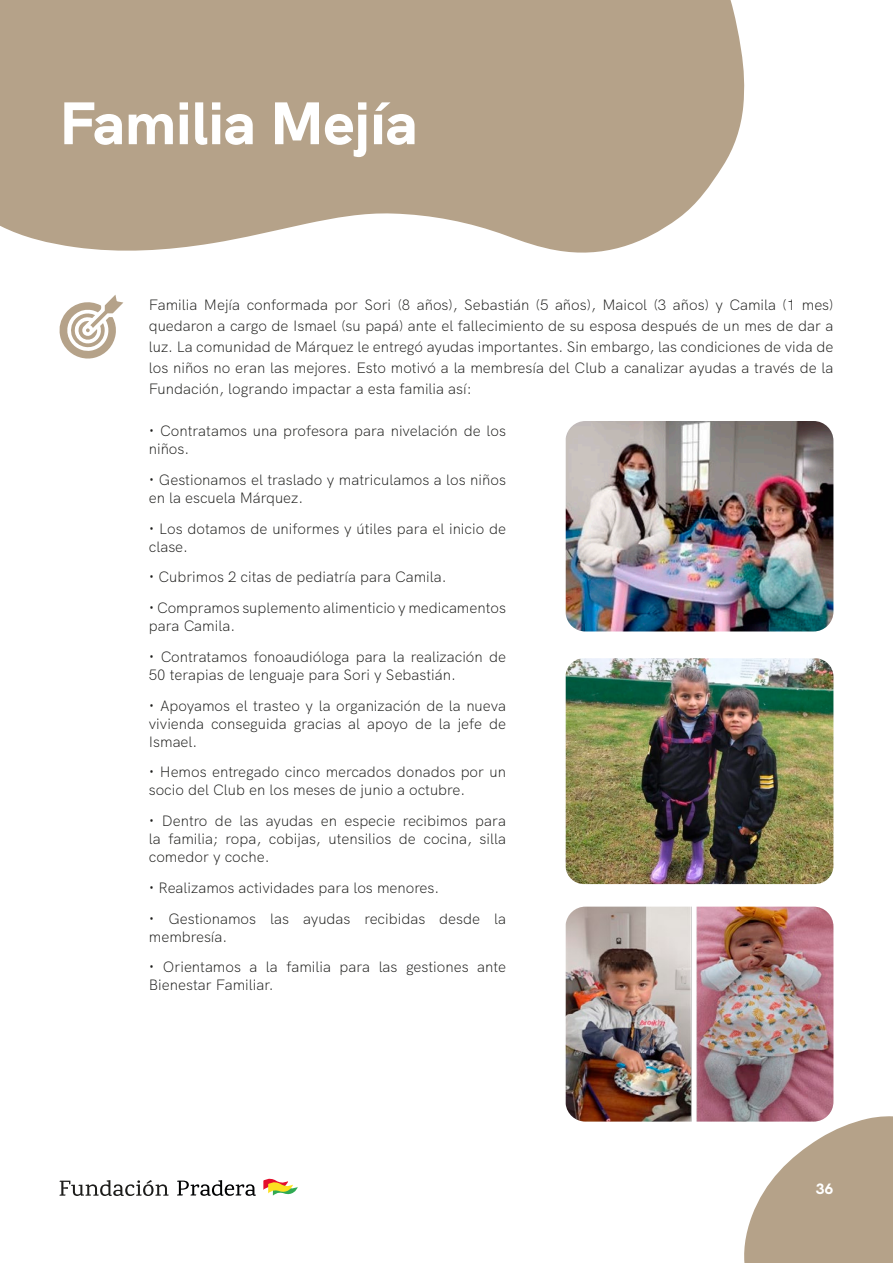
<style>
.page{position:relative;width:893px;height:1263px;background:#fff}
.page>*{position:absolute;margin:0;border:0;box-sizing:border-box;transform-origin:0 0}
.t1{font:800 60px "HK Grotesk";color:#fff}
.t2{font:300 15px/18px "HK Grotesk";color:#1d1d1b}
.t3{font:800 15px "HK Grotesk";color:#fff}
.s1{font-family:"Open Sans"}
</style>
<div class="page">
<svg style="left:738px;top:1116px;width:155px;height:147px"></svg>
<svg style="left:263px;top:1178px;width:35px;height:18px"></svg>
<svg style="left:177px;top:1180px;width:79px;height:16px"></svg>
<svg style="left:60px;top:1180px;width:109px;height:16px"></svg>
<svg style="left:0;top:0;width:745px;height:253px;background:#bbaa93"></svg>
<svg style="left:59px;top:295px;width:64px;height:63px"></svg>
<img style="left:566px;top:421px;width:267px;height:210px">
<img style="left:566px;top:658px;width:267px;height:226px">
<img style="left:566px;top:907px;width:267px;height:214px">
<h1 class="t1" style="left:60px;top:77px;width:359px">Familia Mejía</h1>
<p class="t2" style="left:149px;top:293px;width:686px;line-height:21px;text-align:justify">Familia Mejía conformada por Sori (8 años), Sebastián (5 años), Maicol (3 años) y Camila (1 mes) quedaron a cargo de Ismael (su papá) ante el fallecimiento de su esposa después de un mes de dar a luz. La comunidad de Márquez le entregó ayudas importantes. Sin embargo, las condiciones de vida de los niños no eran las mejores. Esto motivó a la membresía del Club a canalizar ayudas a través de la Fundación, logrando impactar a esta familia así:</p>
<p class="t2" style="left:149px;top:420px;width:359px"><span class="s1">•</span> Contratamos una profesora para nivelación de los niños.</p>
<p class="t2" style="left:149px;top:469px;width:359px"><span class="s1">•</span> Gestionamos el traslado y matriculamos a los niños en la escuela Márquez.</p>
<p class="t2" style="left:149px;top:518px;width:359px"><span class="s1">•</span> Los dotamos de uniformes y útiles para el inicio de clase.</p>
<p class="t2" style="left:149px;top:567px;width:299px"><span class="s1">•</span> Cubrimos 2 citas de pediatría para Camila.</p>
<p class="t2" style="left:149px;top:597px;width:359px"><span class="s1">•</span> Compramos suplemento alimenticio y medicamentos para Camila.</p>
<p class="t2" style="left:149px;top:646px;width:359px"><span class="s1">•</span> Contratamos fonoaudióloga para la realización de<br>50 terapias de lenguaje para Sori y Sebastián.</p>
<p class="t2" style="left:149px;top:695px;width:359px;text-align:justify"><span class="s1">•</span> Apoyamos el trasteo y la organización de la nueva vivienda conseguida gracias al apoyo de la jefe de Ismael.</p>
<p class="t2" style="left:149px;top:762px;width:359px"><span class="s1">•</span> Hemos entregado cinco mercados donados por un socio del Club en los meses de junio a octubre.</p>
<p class="t2" style="left:149px;top:810px;width:359px;text-align:justify"><span class="s1">•</span> Dentro de las ayudas en especie recibimos para la familia; ropa, cobijas, utensilios de cocina, silla comedor y coche.</p>
<p class="t2" style="left:149px;top:877px;width:292px"><span class="s1">•</span> Realizamos actividades para los menores.</p>
<p class="t2" style="left:149px;top:908px;width:359px"><span class="s1">•</span> Gestionamos las ayudas recibidas desde la membresía.</p>
<p class="t2" style="left:149px;top:957px;width:359px"><span class="s1">•</span> Orientamos a la familia para las gestiones ante<br>Bienestar Familiar.</p>
<p class="t3" style="left:816px;top:1177px;width:19px">36</p>
</div>
